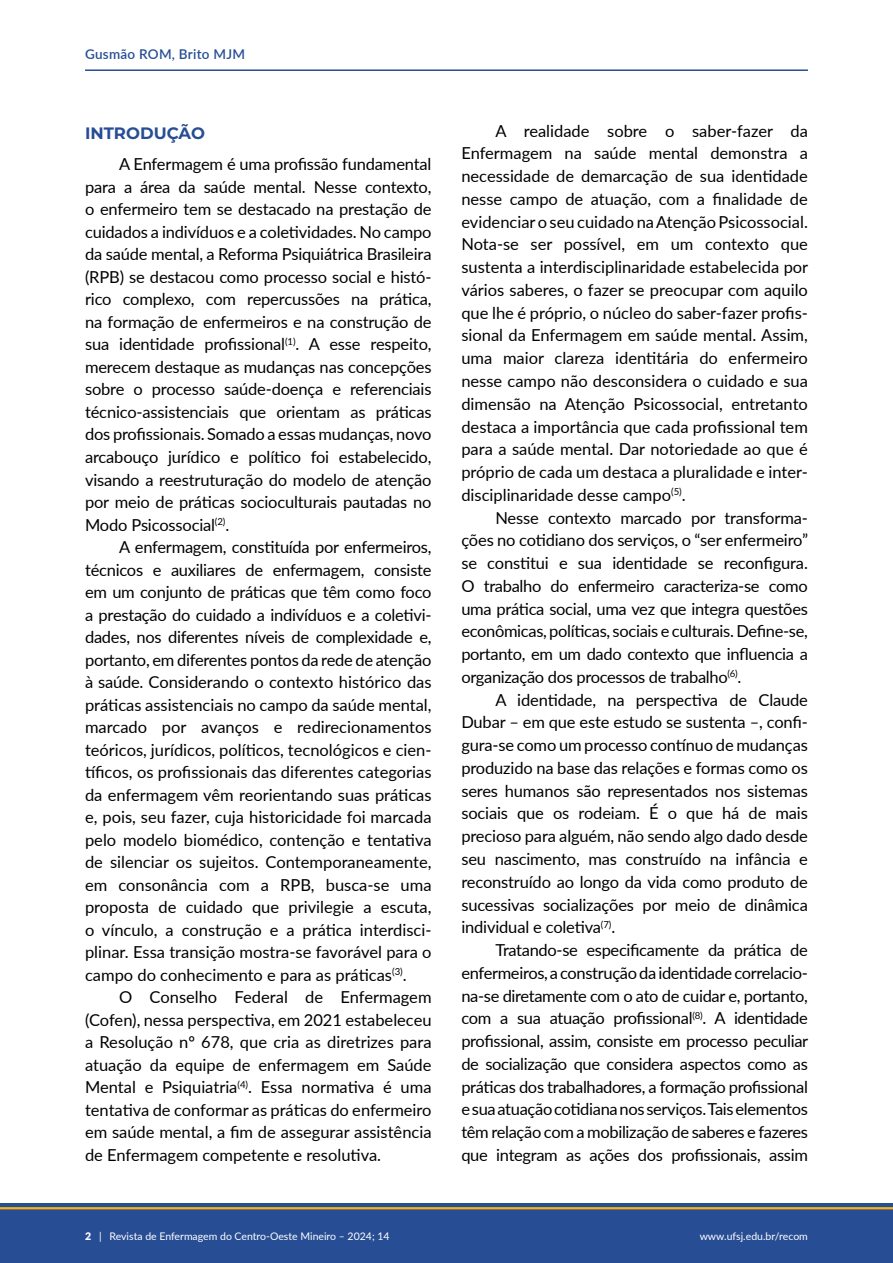
<style>
.page{position:relative;width:893px;height:1263px;background:#fff}
.page>*{position:absolute;margin:0;border:0;box-sizing:border-box;transform-origin:0 0}
.TXT{font:16.5px/22.5px "Lato";letter-spacing:-.01em;color:#000;text-align:justify}
.SUB1{font:700 16.5px "Montserrat";color:#274d95}
.t1{font:600 13.5px "Lato";letter-spacing:.02em;color:#274d95}
.t2{font:10.5px "Lato";color:#fff}
.s1{font-weight:900}
</style>
<div class="page">
<div style="left:0;top:1203px;width:893px;height:60px;background:#274d95"></div>
<hr style="left:0;top:1207px;width:893px;height:2px;background:#ffb011">
<hr style="left:85px;top:69px;width:723px;height:2px;background:#274d95">
<p class="t1" style="left:85px;top:44px;width:162px">Gusmão ROM, Brito MJM</p>
<p class="SUB1" style="left:85px;top:122px;width:121px">INTRODUÇÃO</p>
<p class="TXT" style="left:85px;top:152px;width:348px;text-indent:34px">A Enfermagem é uma profissão fundamental para a área da saúde mental. Nesse contexto, o enfermeiro tem se destacado na prestação de cuidados a indivíduos e a coletividades. No campo da saúde mental, a Reforma Psiquiátrica Brasileira (RPB) se destacou como processo social e histó&shy;rico complexo, com repercussões na prática, na formação de enfermeiros e na construção de sua identidade profissional<sup>(1)</sup>. A esse respeito, merecem destaque as mudanças nas concepções sobre o processo saúde-doença e referenciais técnico-assistenciais que orientam as práticas dos profissionais. Somado a essas mudanças, novo arcabouço jurídico e político foi estabelecido, visando a reestruturação do modelo de atenção por meio de práticas socioculturais pautadas no Modo Psicossocial<sup>(2)</sup>.</p>
<p class="TXT" style="left:85px;top:535px;width:348px;text-indent:34px">A enfermagem, constituída por enfermeiros, técnicos e auxiliares de enfermagem, consiste em um conjunto de práticas que têm como foco a prestação do cuidado a indivíduos e a coletivi&shy;dades, nos diferentes níveis de complexidade e, portanto, em diferentes pontos da rede de atenção à saúde. Considerando o contexto histórico das práticas assistenciais no campo da saúde mental, marcado por avanços e redirecionamentos teóricos, jurídicos, políticos, tecnológicos e cien&shy;tíficos, os profissionais das diferentes categorias da enfermagem vêm reorientando suas práticas e, pois, seu fazer, cuja historicidade foi marcada pelo modelo biomédico, contenção e tentativa de silenciar os sujeitos. Contemporaneamente, em consonância com a RPB, busca-se uma proposta de cuidado que privilegie a escuta, o vínculo, a construção e a prática interdisci&shy;plinar. Essa transição mostra-se favorável para o campo do conhecimento e para as práticas<sup>(3)</sup>.</p>
<p class="TXT" style="left:85px;top:985px;width:348px;text-indent:34px">O Conselho Federal de Enfermagem (Cofen), nessa perspectiva, em 2021 estabeleceu a Resolução nº 678, que cria as diretrizes para atuação da equipe de enfermagem em Saúde Mental e Psiquiatria<sup>(4)</sup>. Essa normativa é uma tentativa de conformar as práticas do enfermeiro em saúde mental, a fim de assegurar assistência de Enfermagem competente e resolutiva.</p>
<p class="TXT" style="left:461px;top:118px;width:348px;text-indent:34px">A realidade sobre o saber-fazer da Enfermagem na saúde mental demonstra a necessidade de demarcação de sua identidade nesse campo de atuação, com a finalidade de evidenciar o seu cuidado na Atenção Psicossocial.<br>Nota-se ser possível, em um contexto que sustenta a interdisciplinaridade estabelecida por vários saberes, o fazer se preocupar com aquilo que lhe é próprio, o núcleo do saber-fazer profis&shy;sional da Enfermagem em saúde mental. Assim, uma maior clareza identitária do enfermeiro nesse campo não desconsidera o cuidado e sua dimensão na Atenção Psicossocial, entretanto destaca a importância que cada profissional tem para a saúde mental. Dar notoriedade ao que é próprio de cada um destaca a pluralidade e inter&shy;disciplinaridade desse campo<sup>(5)</sup>.</p>
<p class="TXT" style="left:461px;top:505px;width:348px;text-indent:34px">Nesse contexto marcado por transforma&shy;ções no cotidiano dos serviços, o “ser enfermeiro” se constitui e sua identidade se reconfigura.<br>O trabalho do enfermeiro caracteriza-se como uma prática social, uma vez que integra questões econômicas, políticas, sociais e culturais. Define-se, portanto, em um dado contexto que influencia a organização dos processos de trabalho<sup>(6)</sup>.</p>
<p class="TXT" style="left:461px;top:687px;width:348px;text-indent:34px">A identidade, na perspectiva de Claude Dubar – em que este estudo se sustenta –, confi&shy;gura-se como um processo contínuo de mudanças produzido na base das relações e formas como os seres humanos são representados nos sistemas sociais que os rodeiam. É o que há de mais precioso para alguém, não sendo algo dado desde seu nascimento, mas construído na infância e reconstruído ao longo da vida como produto de sucessivas socializações por meio de dinâmica individual e coletiva<sup>(7)</sup>.</p>
<p class="TXT" style="left:461px;top:938px;width:348px;text-indent:34px">Tratando-se especificamente da prática de enfermeiros, a construção da identidade correlacio&shy;na-se diretamente com o ato de cuidar e, portanto, com a sua atuação profissional<sup>(8)</sup>. A identidade profissional, assim, consiste em processo peculiar de socialização que considera aspectos como as práticas dos trabalhadores, a formação profissional e sua atuação cotidiana nos serviços. Tais elementos têm relação com a mobilização de saberes e fazeres que integram as ações dos profissionais, assim</p>
<p class="t2" style="left:85px;top:1228px;width:306px"><span class="s1">2</span> | Revista de Enfermagem do Centro-Oeste Mineiro – 2024; 14</p>
<p class="t2" style="left:700px;top:1228px;width:110px">www.ufsj.edu.br/recom</p>
</div>
